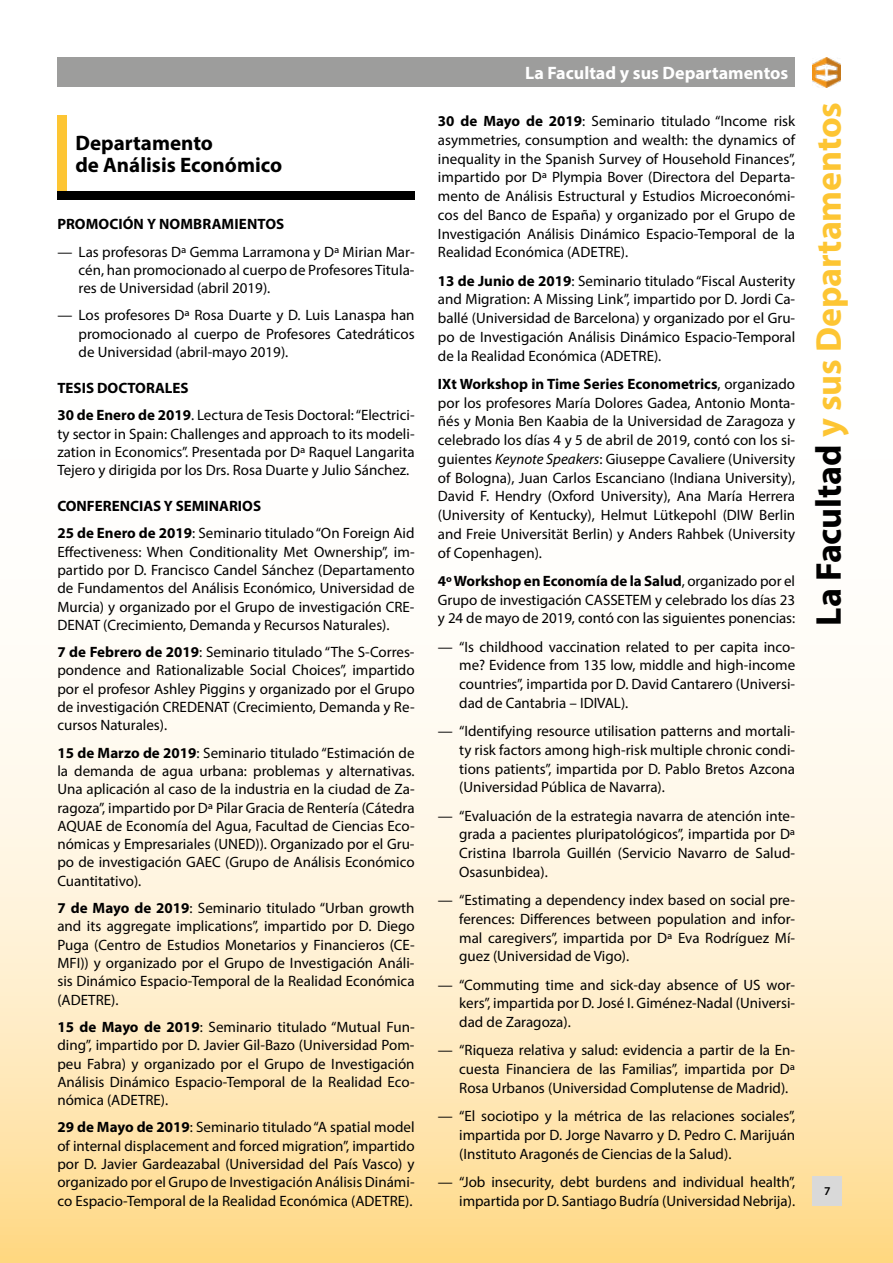
<style>
.page{position:relative;width:893px;height:1263px;background:#fff}
.page>*{position:absolute;margin:0;border:0;box-sizing:border-box;transform-origin:0 0}
.t1{font:700 36px "Myriad Pro";letter-spacing:-.005em;color:#fdc533}
.t2{font:700 21px/22.5px "Myriad Pro";color:#000}
.t3{font:700 18px "Myriad Pro";color:#fff}
.t4{font:15px/18.8px "Myriad Pro";color:#000;text-align:justify}
.t5{font:700 15px/27.3px "Myriad Pro";color:#000}
.t6{font:600 12px "Myriad Pro";color:#000}
.s1{font-weight:700}
.s2{font-weight:400}
.s3{font-style:italic}
.s4{color:#000}
</style>
<div class="page">
<svg style="left:0;top:678px;width:893px;height:585px;background:#ffedc9"></svg>
<div style="left:57px;top:57px;width:738px;height:30px;background:#9d9d9c"></div>
<img style="left:812px;top:57px;width:29px;height:30px">
<div style="left:812px;top:1176px;width:30px;height:29px;background:#d9d9d9"></div>
<div style="left:57px;top:115px;width:10px;height:76px;background:#fdc533"></div>
<div style="left:57px;top:191px;width:358px;height:9px;background:#000"></div>
<h2 class="t2" style="left:75px;top:131px;width:208px">Departamento<br>de Análisis Económico</h2>
<p class="t5" style="left:57px;top:210px;width:228px">PROMOCIÓN Y NOMBRAMIENTOS</p>
<p class="t4" style="left:79px;top:242px;width:337px;line-height:18.3px;text-indent:-21px">— Las profesoras Dª Gemma Larramona y Dª Mirian Mar&shy;cén, han promocionado al cuerpo de Profesores Titula&shy;res de Universidad (abril 2019).</p>
<p class="t4" style="left:79px;top:306px;width:337px;line-height:18.3px;text-indent:-21px">— Los profesores Dª Rosa Duarte y D. Luis Lanaspa han promocionado al cuerpo de Profesores Catedráticos de Universidad (abril-mayo 2019).</p>
<p class="t4" style="left:57px;top:374px;width:359px;line-height:27.3px"><span class="s1">TESIS DOCTORALES<br>30 de Enero de 2019</span>. Lectura de Tesis Doctoral: “Electrici-</p>
<p class="t4" style="left:57px;top:424px;width:359px;line-height:18.3px">ty sector in Spain: Challenges and approach to its modeli&shy;zation in Economics”. Presentada por Dª Raquel Langarita Tejero y dirigida por los Drs. Rosa Duarte y Julio Sánchez.</p>
<p class="t5" style="left:57px;top:492px;width:359px">CONFERENCIAS Y SEMINARIOS<br>25 de Enero de 2019<span class="s2">: Seminario titulado “On Foreign Aid</span></p>
<p class="t4" style="left:57px;top:542px;width:359px;line-height:18.3px">Effectiveness: When Conditionality Met Ownership”, im&shy;partido por D. Francisco Candel Sánchez (Departamento de Fundamentos del Análisis Económico, Universidad de Murcia) y organizado por el Grupo de investigación CRE-DENAT (Crecimiento, Demanda y Recursos Naturales).</p>
<p class="t4" style="left:57px;top:643px;width:359px;line-height:18.3px"><span class="s1">7 de Febrero de 2019</span>: Seminario titulado “The S-Corres&shy;pondence and Rationalizable Social Choices”, impartido por el profesor Ashley Piggins y organizado por el Grupo de investigación CREDENAT (Crecimiento, Demanda y Re&shy;cursos Naturales).</p>
<p class="t4" style="left:57px;top:743px;width:359px;line-height:18.3px"><span class="s1">15 de Marzo de 2019</span>: Seminario titulado “Estimación de la demanda de agua urbana: problemas y alternativas.<br>Una aplicación al caso de la industria en la ciudad de Za&shy;ragoza”, impartido por Dª Pilar Gracia de Rentería (Cátedra AQUAE de Economía del Agua, Facultad de Ciencias Eco&shy;nómicas y Empresariales (UNED)). Organizado por el Gru&shy;po de investigación GAEC (Grupo de Análisis Económico Cuantitativo).</p>
<p class="t4" style="left:57px;top:899px;width:359px;line-height:18.3px"><span class="s1">7 de Mayo de 2019</span>: Seminario titulado “Urban growth and its aggregate implications”, impartido por D. Diego Puga (Centro de Estudios Monetarios y Financieros (CE-MFI)) y organizado por el Grupo de Investigación Análi&shy;sis Dinámico Espacio-Temporal de la Realidad Económica (ADETRE).</p>
<p class="t4" style="left:57px;top:1017px;width:359px;line-height:18.3px"><span class="s1">15 de Mayo de 2019</span>: Seminario titulado “Mutual Fun&shy;ding”, impartido por D. Javier Gil-Bazo (Universidad Pom&shy;peu Fabra) y organizado por el Grupo de Investigación Análisis Dinámico Espacio-Temporal de la Realidad Eco&shy;nómica (ADETRE).</p>
<p class="t4" style="left:57px;top:1118px;width:359px;line-height:18.3px"><span class="s1">29 de Mayo de 2019</span>: Seminario titulado “A spatial model of internal displacement and forced migration”, impartido por D. Javier Gardeazabal (Universidad del País Vasco) y organizado por el Grupo de Investigación Análisis Dinámi&shy;co Espacio-Temporal de la Realidad Económica (ADETRE).</p>
<p class="t3" style="left:525px;top:61px;width:265px">La Facultad y sus Departamentos</p>
<p class="t4" style="left:438px;top:111px;width:359px"><span class="s1">30 de Mayo de 2019</span>: Seminario titulado “Income risk asymmetries, consumption and wealth: the dynamics of inequality in the Spanish Survey of Household Finances”, impartido por Dª Plympia Bover (Directora del Departa&shy;mento de Análisis Estructural y Estudios Microeconómi&shy;cos del Banco de España) y organizado por el Grupo de Investigación Análisis Dinámico Espacio-Temporal de la Realidad Económica (ADETRE).</p>
<p class="t4" style="left:438px;top:271px;width:359px"><span class="s1">13 de Junio de 2019</span>: Seminario titulado “Fiscal Austerity and Migration: A Missing Link”, impartido por D. Jordi Ca&shy;ballé (Universidad de Barcelona) y organizado por el Gru&shy;po de Investigación Análisis Dinámico Espacio-Temporal de la Realidad Económica (ADETRE).</p>
<p class="t4" style="left:438px;top:374px;width:359px"><span class="s1">IXt Workshop in Time Series Econometrics</span>, organizado por los profesores María Dolores Gadea, Antonio Monta&shy;ñés y Monia Ben Kaabia de la Universidad de Zaragoza y celebrado los días 4 y 5 de abril de 2019, contó con los si&shy;guientes <span class="s3">Keynote Speakers</span>: Giuseppe Cavaliere (University of Bologna), Juan Carlos Escanciano (Indiana University), David F. Hendry (Oxford University), Ana María Herrera (University of Kentucky), Helmut Lütkepohl (DIW Berlin and Freie Universität Berlin) y Anders Rahbek (University of Copenhagen).</p>
<p class="t4" style="left:438px;top:571px;width:359px"><span class="s1">4º Workshop en Economía de la Salud</span>, organizado por el Grupo de investigación CASSETEM y celebrado los días 23 y 24 de mayo de 2019, contó con las siguientes ponencias:</p>
<p class="t4" style="left:459px;top:637px;width:337px;text-indent:-21px">— “Is childhood vaccination related to per capita inco&shy;me? Evidence from 135 low, middle and high-income countries”, impartida por D. David Cantarero (Universi&shy;dad de Cantabria – IDIVAL).</p>
<p class="t4" style="left:459px;top:721px;width:337px;text-indent:-21px">— “Identifying resource utilisation patterns and mortali&shy;ty risk factors among high-risk multiple chronic condi&shy;tions patients”, impartida por D. Pablo Bretos Azcona (Universidad Pública de Navarra).</p>
<p class="t4" style="left:459px;top:806px;width:337px;text-indent:-21px">— “Evaluación de la estrategia navarra de atención inte&shy;grada a pacientes pluripatológicos”, impartida por Dª Cristina Ibarrola Guillén (Servicio Navarro de Salud-Osasunbidea).</p>
<p class="t4" style="left:459px;top:890px;width:337px;text-indent:-21px">— “Estimating a dependency index based on social pre&shy;ferences: Differences between population and infor&shy;mal caregivers”, impartida por Dª Eva Rodríguez Mí&shy;guez (Universidad de Vigo).</p>
<p class="t4" style="left:459px;top:975px;width:337px;text-indent:-21px">— “Commuting time and sick-day absence of US wor&shy;kers”, impartida por D. José I. Giménez-Nadal (Universi&shy;dad de Zaragoza).</p>
<p class="t4" style="left:459px;top:1041px;width:337px;text-indent:-21px">— “Riqueza relativa y salud: evidencia a partir de la En&shy;cuesta Financiera de las Familias”, impartida por Dª Rosa Urbanos (Universidad Complutense de Madrid).</p>
<p class="t4" style="left:459px;top:1106px;width:337px;text-indent:-21px">— “El sociotipo y la métrica de las relaciones sociales”, impartida por D. Jorge Navarro y D. Pedro C. Marijuán (Instituto Aragonés de Ciencias de la Salud).</p>
<p class="t4" style="left:438px;top:1172px;width:359px;text-align:right">— “Job insecurity, debt burdens and individual health”, impartida por D. Santiago Budría (Universidad Nebrija).</p>
<h1 class="t1" style="left:805px;top:626px;width:525px;rotate:-90deg"><span class="s4">La Facultad</span> y sus Departamentos</h1>
<p class="t6" style="left:824px;top:1183px;width:8px">7</p>
</div>
